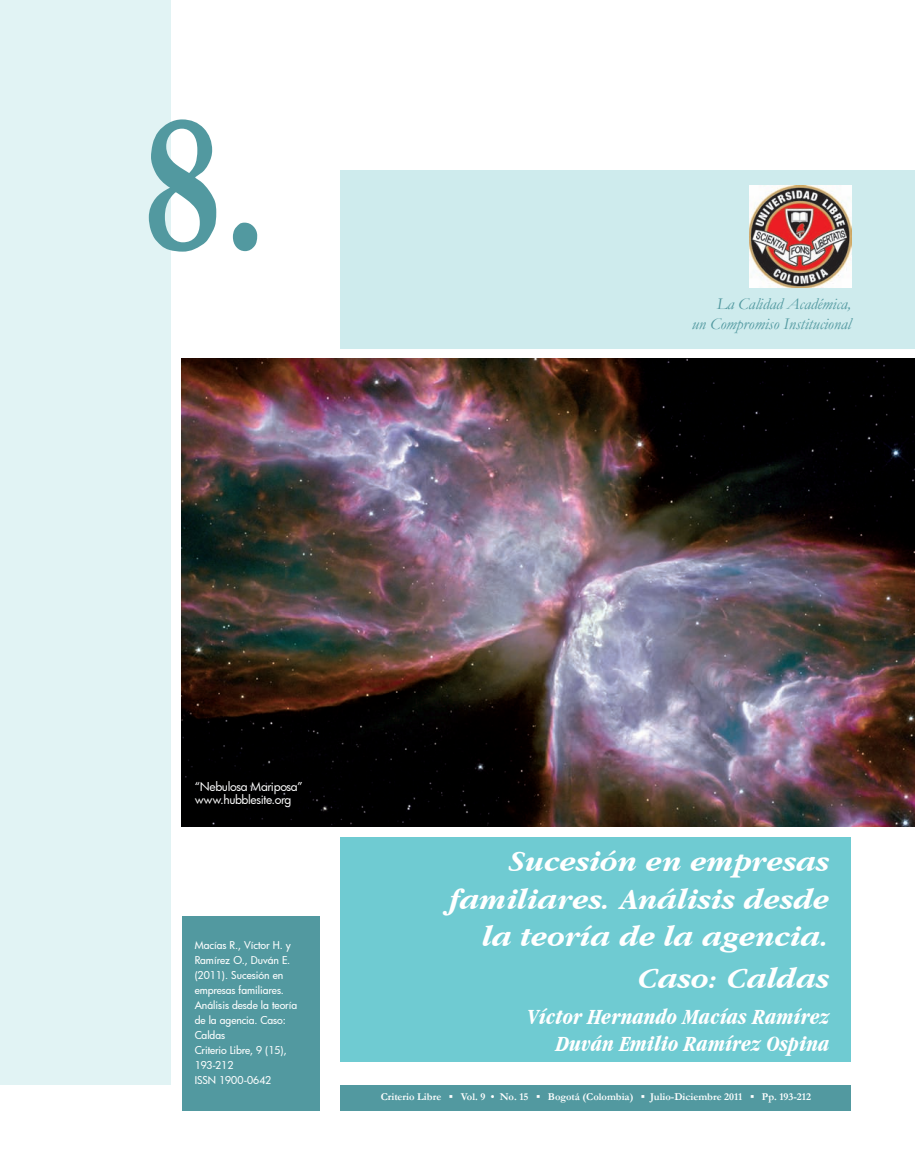
<style>
.page{position:relative;width:915px;height:1170px;background:#fff}
.page>*{position:absolute;margin:0;border:0;box-sizing:border-box;transform-origin:0 0}
.t1{font:700 202.5px "Garamond";color:#5299a0;scale:.85 1}
.t2{font:italic 700 30px/37.5px "Garamond IT Cby BT";color:#fff;text-align:right}
.t3{font:italic 700 condensed 22.5px/27px "Garamond IT Cby BT";color:#fff;text-align:right}
.t4{font:italic 16.5px/20.1px "Garamond";color:#5299a0;text-align:right}
.t5{font:12px/13.5px "Futura";letter-spacing:-.03em;color:#fff}
.t6{font:500 10.5px/15px "Futura";letter-spacing:-.005em;color:#fff}
.t7{font:700 10.5px "Garamond";color:#fff}
</style>
<div class="page">
<img style="left:181px;top:358px;width:733px;height:468px">
<div style="left:0;top:0;width:170px;height:1084px;background:#e1f3f4"></div>
<div style="left:340px;top:170px;width:574px;height:178px;background:#ceebed"></div>
<div style="left:340px;top:1084px;width:510px;height:26px;background:#5299a0"></div>
<img style="left:749px;top:186px;width:101px;height:102px">
<div style="left:340px;top:837px;width:510px;height:224px;background:#6fcbd2"></div>
<div style="left:182px;top:916px;width:137px;height:194px;background:#5299a0"></div>
<h1 class="t1" style="left:141px;top:48px;width:149px">8.</h1>
<h3 class="t4" style="left:691px;top:293px;width:161px">La Calidad Académica,<br>un Compromiso Institucional</h3>
<p class="t5" style="left:195px;top:779px;width:109px">“Nebulosa Mariposa” www.hubblesite.org</p>
<p class="t6" style="left:195px;top:937px;width:104px">Macías R., Víctor H. y<br>Ramírez O., Duván E. (2011). Sucesión en empresas familiares.<br>Análisis desde la teoría de la agencia. Caso:<br>Caldas<br>Criterio Libre, 9 (15),<br>193-212<br>ISSN 1900-0642</p>
<h2 class="t2" style="left:450px;top:841px;width:381px">Sucesión en empresas familiares. Análisis desde la teoría de la agencia.</h2>
<h2 class="t2" style="left:638px;top:958px;width:193px">Caso: Caldas</h2>
<h3 class="t3" style="left:526px;top:1002px;width:304px">Víctor Hernando Macías Ramírez<br>Duván Emilio Ramírez Ospina</h3>
<p class="t7" style="left:380px;top:1089px;width:431px">Criterio Libre ▪ Vol. 9 • No. 15 ▪ Bogotá (Colombia) ▪ Julio-Diciembre 2011 ▪ Pp. 193-212</p>
</div>
